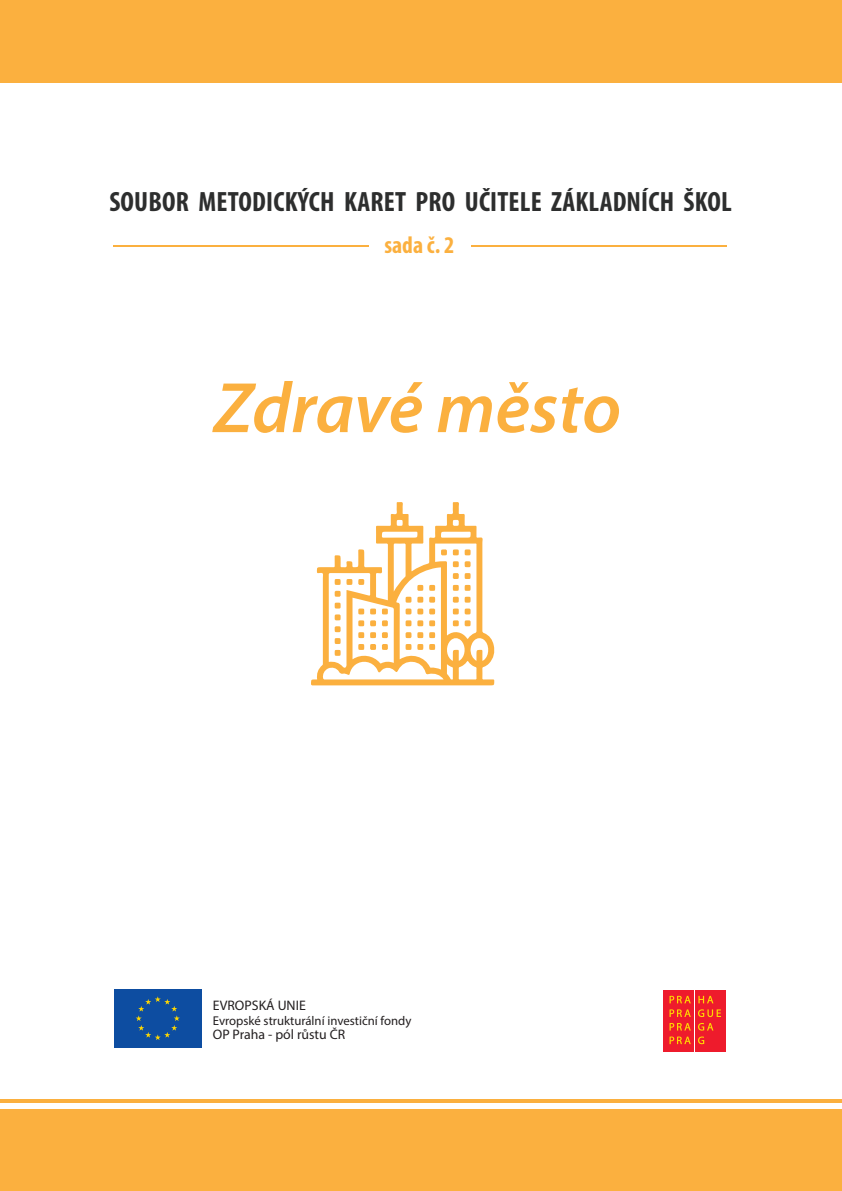
<style>
.page{position:relative;width:842px;height:1191px;background:#fff}
.page>*{position:absolute;margin:0;border:0;box-sizing:border-box;transform-origin:0 0}
.t1{font:italic 600 72px "Myriad Pro";color:#fbb03f}
.t2{font:700 condensed 28px "Myriad Pro";letter-spacing:.005em;color:#2d2e2e}
.t3{font:700 condensed 24px "Myriad Pro";color:#fbb03f}
.t4{font:13.8px "Myriad Pro";color:#231f20}
.t5{font:12.8px "Myriad Pro";color:#231f20}
</style>
<div class="page">
<div style="left:0;top:0;width:842px;height:83px;background:#fbb03f"></div>
<div style="left:0;top:1109px;width:842px;height:82px;background:#fbb03f"></div>
<hr style="left:0;top:1099px;width:842px;height:3px;background:#fbb03f">
<hr style="left:114px;top:246px;width:255px;height:1px;background:#fbb03f">
<hr style="left:470px;top:246px;width:256px;height:1px;background:#fbb03f">
<div style="left:663px;top:989px;width:31px;height:62px;background:#ee1b2c"></div>
<div style="left:695px;top:989px;width:30px;height:62px;background:#ee1b2c"></div>
<svg style="left:669px;top:995px;width:22px;height:8px"></svg>
<svg style="left:698px;top:995px;width:15px;height:8px"></svg>
<svg style="left:669px;top:1009px;width:22px;height:8px"></svg>
<svg style="left:698px;top:1009px;width:23px;height:8px"></svg>
<svg style="left:669px;top:1023px;width:22px;height:7px"></svg>
<svg style="left:698px;top:1023px;width:15px;height:7px"></svg>
<svg style="left:669px;top:1036px;width:22px;height:8px"></svg>
<svg style="left:698px;top:1036px;width:6px;height:8px"></svg>
<div style="left:114px;top:989px;width:87px;height:58px;background:#0d4da1"></div>
<svg style="left:136px;top:996px;width:44px;height:44px"></svg>
<svg style="left:311px;top:502px;width:184px;height:183px"></svg>
<p class="t2" style="left:109px;top:184px;width:624px">SOUBOR METODICKÝCH KARET PRO UČITELE ZÁKLADNÍCH ŠKOL</p>
<p class="t3" style="left:384px;top:230px;width:72px">sada č. 2</p>
<h1 class="t1" style="left:214px;top:362px;width:409px">Zdravé město</h1>
<p class="t4" style="left:213px;top:996px;width:95px">EVROPSKÁ UNIE</p>
<p class="t5" style="left:213px;top:1012px;width:200px">Evropské strukturální investiční fondy</p>
<p class="t4" style="left:213px;top:1026px;width:134px">OP Praha - pól růstu ČR</p>
</div>
